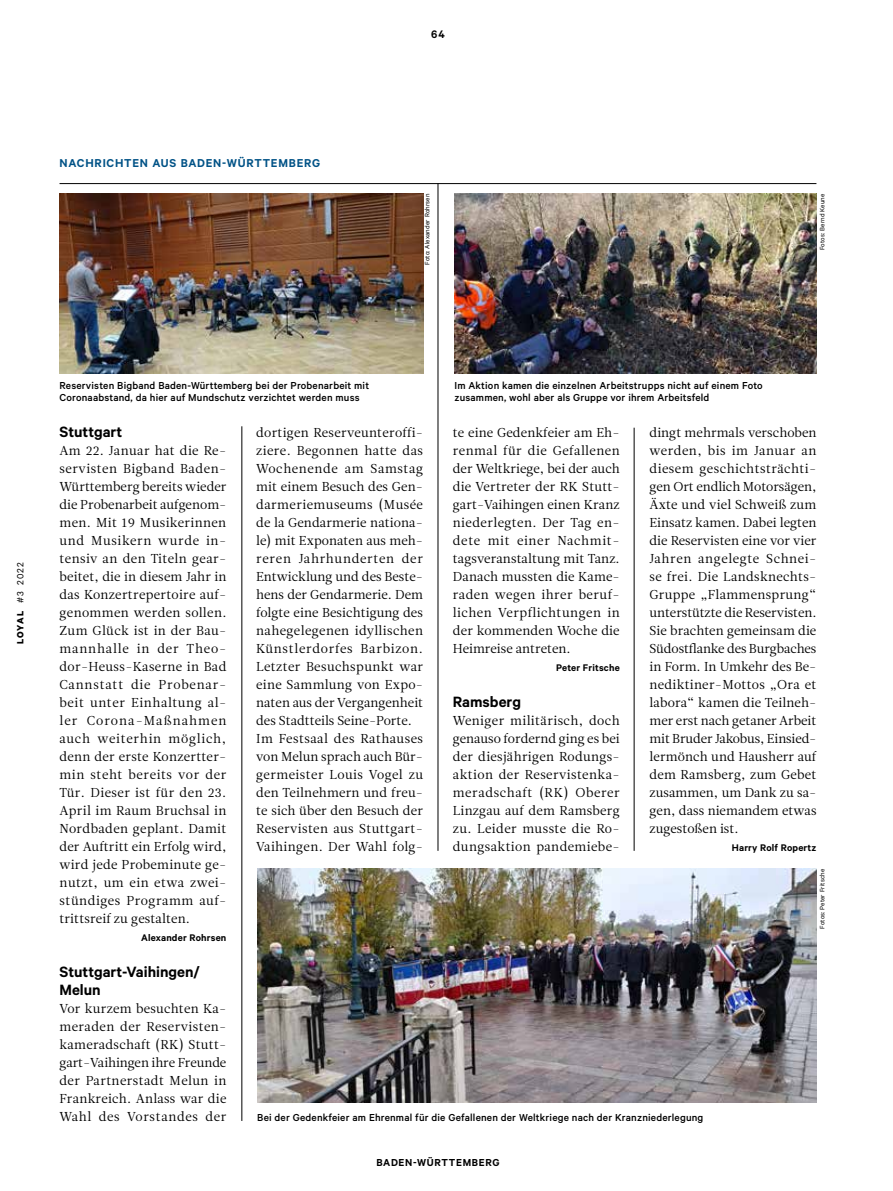
<style>
.page{position:relative;width:893px;height:1191px;background:#fff}
.page>*{position:absolute;margin:0;border:0;box-sizing:border-box;transform-origin:0 0}
.t1{font:600 16.8px/18px "Calibre";color:#000}
.t2{font:12.9px/18px "Leitura News Roman 1";letter-spacing:.02em;color:#000;text-align:justify}
.t3{font:600 12.9px "Calibre";letter-spacing:.06em;color:#005286}
.t4{font:600 12.3px "Calibre";color:#000}
.t5{font:500 11.4px/12px "Calibre";letter-spacing:.015em;color:#000}
.t6{font:600 11.4px "Calibre";letter-spacing:.06em;color:#000}
.t7{font:600 10.8px "Calibre";letter-spacing:.02em;color:#000}
.t8{font:10.2px "Calibre";color:#000}
.t9{font:7.2px "Calibre";letter-spacing:.02em;color:#000}
.s1{font-weight:700}
</style>
<div class="page">
<img style="left:60px;top:194px;width:363px;height:180px">
<img style="left:454px;top:194px;width:362px;height:180px">
<img style="left:257px;top:869px;width:559px;height:234px">
<hr style="left:60px;top:183px;width:756px;height:1px;background:#000">
<hr style="left:241px;top:426px;width:1px;height:695px;background:#000">
<hr style="left:438px;top:183px;width:1px;height:668px;background:#000">
<hr style="left:634px;top:428px;width:1px;height:423px;background:#000">
<p class="t4" style="left:431px;top:27px;width:15px">64</p>
<p class="t3" style="left:60px;top:155px;width:262px">NACHRICHTEN AUS BADEN-WÜRTTEMBERG</p>
<p class="t9" style="left:423px;top:265px;width:73px;rotate:-90deg">Foto: Alexander Rohrsen</p>
<p class="t9" style="left:818px;top:250px;width:58px;rotate:-90deg">Fotos: Bernd Keune</p>
<p class="t8" style="left:15px;top:644px;width:84px;rotate:-90deg"><span class="s1">LOYAL</span> #3 2022</p>
<p class="t5" style="left:60px;top:379px;width:311px">Reservisten Bigband Baden-Württemberg bei der Probenarbeit mit<br>Coronaabstand, da hier auf Mundschutz verzichtet werden muss</p>
<p class="t5" style="left:454px;top:379px;width:310px">Im Aktion kamen die einzelnen Arbeitstrupps nicht auf einem Foto zusammen, wohl aber als Gruppe vor ihrem Arbeitsfeld</p>
<h1 class="t1" style="left:60px;top:422px;width:64px">Stuttgart</h1>
<p class="t2" style="left:60px;top:441px;width:169px">Am 22. Januar hat die Re&shy;servisten Bigband Baden-Württemberg bereits wieder die Probenarbeit aufgenom&shy;men. Mit 19 Musikerinnen und Musikern wurde in&shy;tensiv an den Titeln gear&shy;beitet, die in diesem Jahr in das Konzertrepertoire auf&shy;genommen werden sollen.<br>Zum Glück ist in der Bau&shy;mannhalle in der Theo&shy;dor-Heuss-Kaserne in Bad Cannstatt die Probenar&shy;beit unter Einhaltung al&shy;ler Corona-Maßnahmen auch weiterhin möglich, denn der erste Konzertter&shy;min steht bereits vor der Tür. Dieser ist für den 23.<br>April im Raum Bruchsal in Nordbaden geplant. Damit der Auftritt ein Erfolg wird, wird jede Probeminute ge&shy;nutzt, um ein etwa zwei&shy;stündiges Programm auf&shy;trittsreif zu gestalten.</p>
<p class="t7" style="left:141px;top:931px;width:87px">Alexander Rohrsen</p>
<h1 class="t1" style="left:60px;top:962px;width:142px">Stuttgart-Vaihingen/<br>Melun</h1>
<p class="t2" style="left:60px;top:999px;width:168px">Vor kurzem besuchten Ka&shy;meraden der Reservisten&shy;kameradschaft (RK) Stutt&shy;gart-Vaihingen ihre Freunde der Partnerstadt Melun in Frankreich. Anlass war die Wahl des Vorstandes der</p>
<p class="t2" style="left:256px;top:423px;width:168px;text-align:left">dortigen Reserveunteroffi&shy;ziere. Begonnen hatte das<br>Wochenende am Samstag mit einem Besuch des Gen&shy;darmeriemuseums (Musée de la Gendarmerie nationa&shy;le) mit Exponaten aus meh&shy;reren Jahrhunderten der<br>Entwicklung und des Beste&shy;hens der Gendarmerie. Dem folgte eine Besichtigung des nahegelegenen idyllischen<br>Künstlerdorfes Barbizon.<br>Letzter Besuchspunkt war eine Sammlung von Expo&shy;naten aus der Vergangenheit des Stadtteils Seine-Porte.<br>Im Festsaal des Rathauses von Melun sprach auch Bür&shy;germeister Louis Vogel zu den Teilnehmern und freu&shy;te sich über den Besuch der<br>Reservisten aus Stuttgart-<br>Vaihingen. Der Wahl folg-</p>
<p class="t2" style="left:453px;top:423px;width:168px">te eine Gedenkfeier am Eh&shy;renmal für die Gefallenen der Weltkriege, bei der auch die Vertreter der RK Stutt&shy;gart-Vaihingen einen Kranz niederlegten. Der Tag en&shy;dete mit einer Nachmit&shy;tagsveranstaltung mit Tanz.<br>Danach mussten die Kame&shy;raden wegen ihrer beruf&shy;lichen Verpflichtungen in der kommenden Woche die Heimreise antreten.</p>
<p class="t7" style="left:556px;top:661px;width:65px">Peter Fritsche</p>
<h1 class="t1" style="left:453px;top:692px;width:70px">Ramsberg</h1>
<p class="t2" style="left:453px;top:711px;width:168px">Weniger militärisch, doch genauso fordernd ging es bei der diesjährigen Rodungs&shy;aktion der Reservistenka&shy;meradschaft (RK) Oberer Linzgau auf dem Ramsberg zu. Leider musste die Ro&shy;dungsaktion pandemiebe-</p>
<p class="t2" style="left:649px;top:423px;width:168px">dingt mehrmals verschoben werden, bis im Januar an diesem geschichtsträchti&shy;gen Ort endlich Motorsägen, Äxte und viel Schweiß zum Einsatz kamen. Dabei legten die Reservisten eine vor vier Jahren angelegte Schnei&shy;se frei. Die Landsknechts-Gruppe „Flammensprung“ unterstützte die Reservisten.<br>Sie brachten gemeinsam die Südostflanke des Burgbaches in Form. In Umkehr des Be&shy;nediktiner-Mottos „Ora et labora“ kamen die Teilneh&shy;mer erst nach getaner Arbeit mit Bruder Jakobus, Einsied&shy;lermönch und Hausherr auf dem Ramsberg, zum Gebet zusammen, um Dank zu sa&shy;gen, dass niemandem etwas zugestoßen ist.</p>
<p class="t7" style="left:732px;top:841px;width:86px">Harry Rolf Ropertz</p>
<p class="t9" style="left:818px;top:929px;width:62px;rotate:-90deg">Fotos: Peter Fritsche</p>
<p class="t5" style="left:257px;top:1111px;width:448px">Bei der Gedenkfeier am Ehrenmal für die Gefallenen der Weltkriege nach der Kranzniederlegung</p>
<p class="t6" style="left:376px;top:1155px;width:125px">BADEN-WÜRTTEMBERG</p>
</div>
